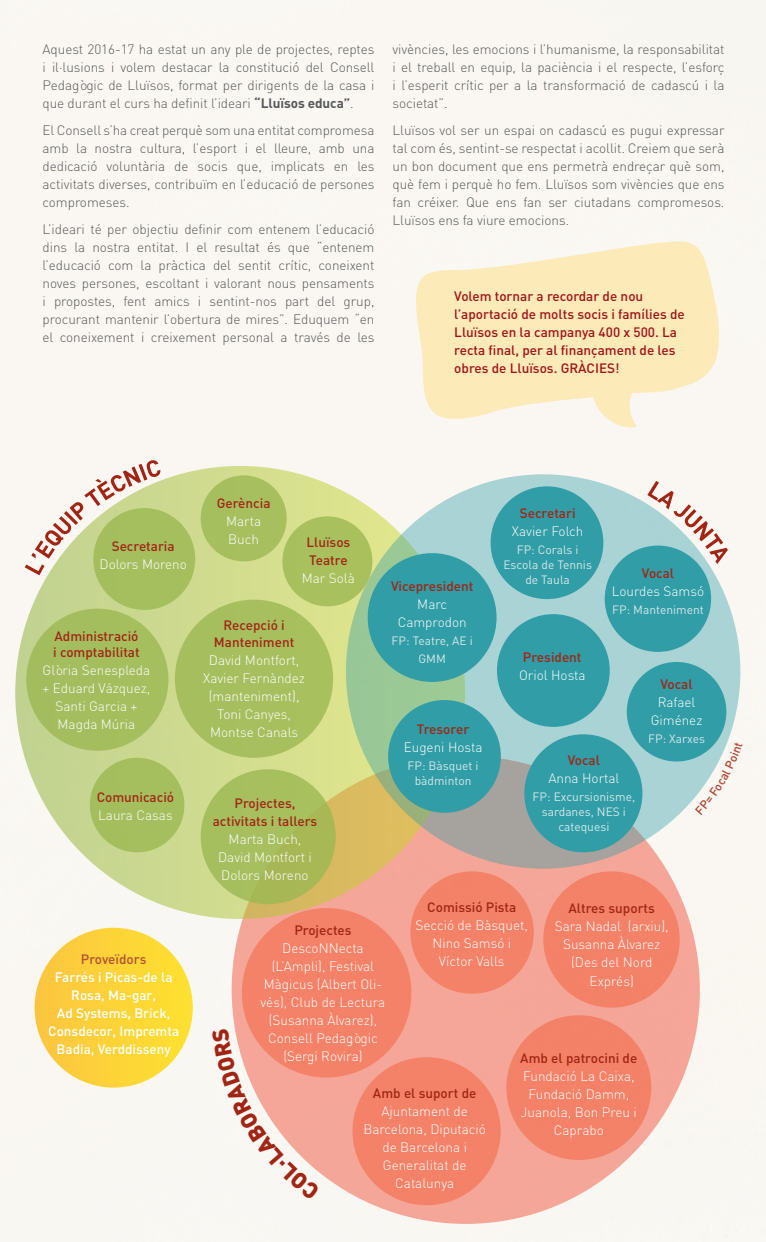
<style>
.page{position:relative;width:766px;height:1242px;background:#fff}
.page>*{position:absolute;margin:0;border:0;box-sizing:border-box;transform-origin:0 0}
.text_no_tallar{font:300 13.5px/18px "DIN";letter-spacing:-.005em;color:#57585a;text-align:justify}
.text{font:300 13.5px/18px "DIN";color:#fff;text-align:center}
.text-2{font:500 13.5px/16.5px "DIN";color:#a12514}
.text-3{font:500 13.5px/18px "DIN";color:#9c1418}
.text-4{font:500 13.5px/18px "DIN";color:#fff;text-align:center}
.text-5{font:500 13.5px "DIN";color:#b34f32}
.text-6{font:12px/15px "DIN";color:#d5e8eb;text-align:center}
.s1{font-weight:700}
</style>
<div class="page">
<div style="left:0;top:0;width:765px;height:1242px;background:#faf7f2"></div>
<div style="left:231px;top:756px;width:468px;height:468px;background:#f4a698;border-radius:50%"></div>
<div style="left:352px;top:1057px;width:148px;height:148px;background:#f38268;border-radius:50%"></div>
<div style="left:506px;top:1015px;width:145px;height:145px;background:#f38267;border-radius:50%"></div>
<div style="left:543px;top:871px;width:136px;height:136px;background:#f38268;border-radius:50%"></div>
<div style="left:242px;top:908px;width:169px;height:169px;background:#f38268;border-radius:50%"></div>
<svg style="left:25px;top:564px;width:20px;height:11px"></svg>
<svg style="left:31px;top:459px;width:130px;height:99px"></svg>
<svg style="left:15px;top:466px;width:450px;height:453px;background:#d0d688"></svg>
<div style="left:201px;top:769px;width:134px;height:135px;background:#a7bf5e;border-radius:50%"></div>
<div style="left:90px;top:758px;width:94px;height:94px;background:#a5be5e;border-radius:50%"></div>
<div style="left:201px;top:475px;width:85px;height:86px;background:#a7bf5e;border-radius:50%"></div>
<div style="left:26px;top:608px;width:142px;height:142px;background:#a4be5e;border-radius:50%"></div>
<div style="left:175px;top:599px;width:158px;height:159px;background:#a7bf5e;border-radius:50%"></div>
<div style="left:93px;top:508px;width:102px;height:102px;background:#a5be5e;border-radius:50%"></div>
<div style="left:35px;top:927px;width:158px;height:160px;background:#fdd337;border-radius:50%"></div>
<svg style="left:346px;top:474px;width:394px;height:394px;background:#a4c7be"></svg>
<div style="left:626px;top:662px;width:100px;height:99px;background:#309da7;border-radius:50%"></div>
<svg style="left:647px;top:481px;width:80px;height:83px"></svg>
<div style="left:367px;top:553px;width:129px;height:129px;background:#309da7;border-radius:50%"></div>
<div style="left:604px;top:545px;width:107px;height:107px;background:#309da7;border-radius:50%"></div>
<div style="left:524px;top:734px;width:118px;height:118px;background:#309da7;border-radius:50%"></div>
<div style="left:497px;top:614px;width:112px;height:113px;background:#309da7;border-radius:50%"></div>
<div style="left:490px;top:486px;width:113px;height:113px;background:#309da7;border-radius:50%"></div>
<div style="left:388px;top:700px;width:112px;height:112px;background:#309da7;border-radius:50%"></div>
<div style="left:410px;top:871px;width:123px;height:122px;background:#f38268;border-radius:50%"></div>
<div style="left:282px;top:516px;width:90px;height:90px;background:#a8c05d;border-radius:50%"></div>
<svg style="left:414px;top:241px;width:305px;height:187px;fill:#fdeab9"></svg>
<svg style="left:212px;top:1028px;width:108px;height:172px"></svg>
<svg style="left:695px;top:742px;width:47px;height:72px"></svg>
<p class="text_no_tallar" style="left:43px;top:40px;width:333px">Aquest 2016-17 ha estat un any ple de projectes, reptes i il·lusions i volem destacar la constitució del Consell Pedagògic de Lluïsos, format per dirigents de la casa i que durant el curs ha definit l’ideari <span class="s1">“Lluïsos educa”</span>.</p>
<p class="text_no_tallar" style="left:43px;top:121px;width:333px">El Consell s’ha creat perquè som una entitat compromesa amb la nostra cultura, l’esport i el lleure, amb una dedicació voluntària de socis que, implicats en les activitats diverses, contribuïm en l’educació de persones compromeses.</p>
<p class="text_no_tallar" style="left:43px;top:219px;width:333px">L’ideari té per objectiu definir com entenem l’educació dins la nostra entitat. I el resultat és que “entenem l’educació com la pràctica del sentit crític, coneixent noves persones, escoltant i valorant nous pensaments i propostes, fent amics i sentint-nos part del grup, procurant mantenir l’obertura de mires”. Eduquem “en el coneixement i creixement personal a través de les</p>
<p class="text_no_tallar" style="left:392px;top:40px;width:333px">vivències, les emocions i l’humanisme, la responsabilitat i el treball en equip, la paciència i el respecte, l’esforç i l’esperit crític per a la transformació de cadascú i la societat”.</p>
<p class="text_no_tallar" style="left:392px;top:121px;width:333px">Lluïsos vol ser un espai on cadascú es pugui expressar tal com és, sentint-se respectat i acollit. Creiem que serà un bon document que ens permetrà endreçar què som, què fem i perquè ho fem. Lluïsos som vivències que ens fan créixer. Que ens fan ser ciutadans compromesos.<br>Lluïsos ens fa viure emocions.</p>
<p class="text-3" style="left:454px;top:286px;width:232px">Volem tornar a recordar de nou l’aportació de molts socis i famílies de Lluïsos en la campanya 400 x 500. La recta final, per al finançament de les obres de Lluïsos. GRÀCIES!</p>
<p class="text-2" style="left:112px;top:538px;width:64px">Secretaria</p>
<p class="text" style="left:99px;top:555px;width:89px">Dolors Moreno</p>
<p class="text-2" style="left:53px;top:627px;width:88px">Administració i comptabilitat</p>
<p class="text" style="left:43px;top:661px;width:109px">Glòria Senespleda + Eduard Vázquez,<br>Santi Garcia +<br>Magda Múria</p>
<p class="text-2" style="left:217px;top:494px;width:55px">Gerència</p>
<p class="text" style="left:226px;top:512px;width:36px;text-align:left">Marta<br>Buch</p>
<p class="text-2" style="left:306px;top:533px;width:45px;line-height:18px">Lluïsos<br>Teatre</p>
<p class="text" style="left:302px;top:569px;width:55px">Mar Solà</p>
<p class="text-2" style="left:223px;top:617px;width:63px">Recepció i</p>
<p class="text-2" style="left:214px;top:633px;width:82px">Manteniment</p>
<p class="text" style="left:203px;top:651px;width:103px">David Montfort,<br>Xavier Fernàndez (manteniment),<br>Toni Canyes,<br>Montse Canals</p>
<p class="text-2" style="left:97px;top:788px;width:79px">Comunicació</p>
<p class="text" style="left:98px;top:805px;width:76px">Laura Casas</p>
<p class="text-2" style="left:234px;top:794px;width:62px">Projectes,</p>
<p class="text-2" style="left:213px;top:812px;width:106px">activitats i tallers</p>
<p class="text" style="left:218px;top:830px;width:95px">Marta Buch,<br>David Montfort i<br>Dolors Moreno</p>
<p class="text-2" style="left:391px;top:577px;width:84px">Vicepresident</p>
<p class="text" style="left:417px;top:595px;width:31px">Marc</p>
<p class="text" style="left:397px;top:613px;width:70px">Camprodon</p>
<p class="text-6" style="left:391px;top:631px;width:83px;line-height:18px">FP: Teatre, AE i<br>GMM</p>
<p class="text-2" style="left:417px;top:720px;width:54px">Tresorer</p>
<p class="text" style="left:403px;top:737px;width:80px">Eugeni Hosta</p>
<p class="text-6" style="left:407px;top:757px;width:73px">FP: Bàsquet i bàdminton</p>
<p class="text-2" style="left:519px;top:505px;width:57px">Secretari</p>
<p class="text" style="left:511px;top:522px;width:73px">Xavier Folch</p>
<p class="text-6" style="left:503px;top:542px;width:90px">FP: Corals i<br>Escola de Tennis de Taula</p>
<p class="text-2" style="left:523px;top:648px;width:60px">President</p>
<p class="text" style="left:519px;top:666px;width:68px">Oriol Hosta</p>
<p class="text-2" style="left:641px;top:565px;width:34px">Vocal</p>
<p class="text" style="left:611px;top:582px;width:94px">Lourdes Samsó</p>
<p class="text-6" style="left:612px;top:602px;width:93px">FP: Manteniment</p>
<p class="text-2" style="left:660px;top:675px;width:34px">Vocal</p>
<p class="text" style="left:650px;top:692px;width:53px">Rafael<br>Giménez</p>
<p class="text-6" style="left:648px;top:730px;width:58px">FP: Xarxes</p>
<p class="text-2" style="left:567px;top:751px;width:34px">Vocal</p>
<p class="text" style="left:548px;top:768px;width:72px">Anna Hortal</p>
<p class="text-6" style="left:532px;top:788px;width:104px">FP: Excursionisme, sardanes, NES i catequesi</p>
<p class="text-5" style="left:81px;top:950px;width:67px">Proveïdors</p>
<p class="text-4" style="left:55px;top:968px;width:119px">Farrés i Picas-de la<br>Rosa, Ma-gar,</p>
<p class="text-4" style="left:48px;top:1004px;width:132px">Ad Systems, Brick,<br>Consdecor, Impremta<br>Badia, Verddisseny</p>
<p class="text-2" style="left:427px;top:898px;width:90px">Comissió Pista</p>
<p class="text" style="left:415px;top:916px;width:114px">Secció de Bàsquet,<br>Nino Samsó i</p>
<p class="text" style="left:439px;top:952px;width:67px">Víctor Valls</p>
<p class="text-2" style="left:568px;top:900px;width:88px">Altres suports</p>
<p class="text" style="left:554px;top:917px;width:115px">Sara Nadal (arxiu),<br>Susanna Àlvarez (Des del Nord<br>Exprés)</p>
<p class="text-2" style="left:294px;top:921px;width:59px">Projectes</p>
<p class="text" style="left:260px;top:939px;width:126px">DescoNNecta (L’Ampli), Festival<br>Màgicus (Albert Oli&shy;vés), Club de Lectura (Susanna Àlvarez),<br>Consell Pedagògic (Sergi Rovira)</p>
<p class="text-2" style="left:373px;top:1084px;width:105px">Amb el suport de</p>
<p class="text" style="left:381px;top:1102px;width:88px">Ajuntament de</p>
<p class="text" style="left:363px;top:1120px;width:124px">Barcelona, Diputació de Barcelona i</p>
<p class="text" style="left:383px;top:1156px;width:85px">Generalitat de</p>
<p class="text" style="left:395px;top:1174px;width:60px">Catalunya</p>
<p class="text-2" style="left:520px;top:1049px;width:119px">Amb el patrocini de</p>
<p class="text" style="left:520px;top:1067px;width:117px">Fundació La Caixa,<br>Fundació Damm,<br>Juanola, Bon Preu i<br>Caprabo</p>
</div>
